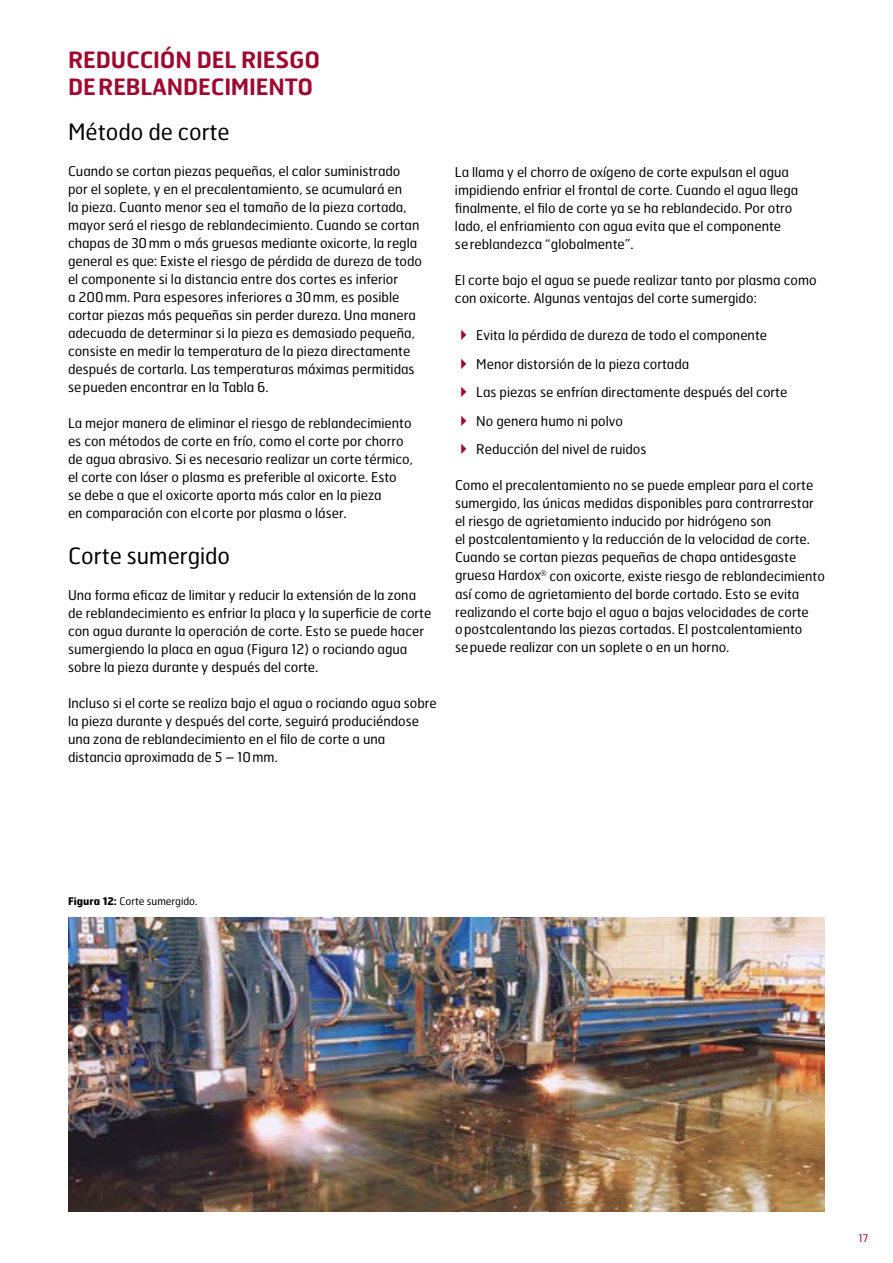
<style>
.page{position:relative;width:893px;height:1263px;background:#fff}
.page>*{position:absolute;margin:0;border:0;box-sizing:border-box;transform-origin:0 0}
.t1{font:600 22.5px/27px "Hermes FB";letter-spacing:-.01em;color:#9e0931}
.t2{font:22.5px "Hermes FB";color:#000}
.t3{font:13.5px/18px "Hermes FB";color:#000}
.t4{font:10.5px "Hermes FB";color:#000}
.t5{font:10.5px "Hermes FB";color:#9e0931}
.s1{color:#9e0931}
.s2{font-weight:700}
</style>
<div class="page">
<img style="left:68px;top:917px;width:757px;height:295px">
<h1 class="t1" style="left:68px;top:46px;width:254px">REDUCCIÓN DEL RIESGO<br>DE REBLANDECIMIENTO</h1>
<h1 class="t2" style="left:68px;top:118px;width:163px">Método de corte</h1>
<p class="t3" style="left:68px;top:162px;width:356px">Cuando se cortan piezas pequeñas, el calor suministrado por el soplete, y en el precalentamiento, se acumulará en<br>la pieza. Cuanto menor sea el tamaño de la pieza cortada, mayor será el riesgo de reblandecimiento. Cuando se cortan chapas de 30 mm o más gruesas mediante oxicorte, la regla general es que: Existe el riesgo de pérdida de dureza de todo el componente si la distancia entre dos cortes es inferior<br>a 200 mm. Para espesores inferiores a 30 mm, es posible cortar piezas más pequeñas sin perder dureza. Una manera adecuada de determinar si la pieza es demasiado pequeña, consiste en medir la temperatura de la pieza directamente después de cortarla. Las temperaturas máximas permitidas se pueden encontrar en la Tabla 6.</p>
<p class="t3" style="left:68px;top:414px;width:346px">La mejor manera de eliminar el riesgo de reblandecimiento es con métodos de corte en frío, como el corte por chorro de agua abrasivo. Si es necesario realizar un corte térmico, el corte con láser o plasma es preferible al oxicorte. Esto se debe a que el oxicorte aporta más calor en la pieza<br>en comparación con el corte por plasma o láser.</p>
<h1 class="t2" style="left:68px;top:541px;width:164px">Corte sumergido</h1>
<p class="t3" style="left:68px;top:585px;width:365px">Una forma eficaz de limitar y reducir la extensión de la zona de reblandecimiento es enfriar la placa y la superficie de corte con agua durante la operación de corte. Esto se puede hacer sumergiendo la placa en agua (Figura 12) o rociando agua sobre la pieza durante y después del corte.</p>
<p class="t3" style="left:68px;top:693px;width:370px">Incluso si el corte se realiza bajo el agua o rociando agua sobre la pieza durante y después del corte, seguirá produciéndose una zona de reblandecimiento en el filo de corte a una distancia aproximada de 5 – 10 mm.</p>
<p class="t3" style="left:455px;top:163px;width:345px">La llama y el chorro de oxígeno de corte expulsan el agua impidiendo enfriar el frontal de corte. Cuando el agua llega finalmente, el filo de corte ya se ha reblandecido. Por otro lado, el enfriamiento con agua evita que el componente<br>se reblandezca “globalmente”.</p>
<p class="t3" style="left:455px;top:271px;width:363px">El corte bajo el agua se puede realizar tanto por plasma como con oxicorte. Algunas ventajas del corte sumergido:</p>
<p class="t3" style="left:455px;top:326px;width:314px"><span class="s1">✔</span> Evita la pérdida de dureza de todo el componente</p>
<p class="t3" style="left:455px;top:355px;width:236px"><span class="s1">✔</span> Menor distorsión de la pieza cortada</p>
<p class="t3" style="left:455px;top:383px;width:334px"><span class="s1">✔</span> Las piezas se enfrían directamente después del corte</p>
<p class="t3" style="left:455px;top:412px;width:170px"><span class="s1">✔</span> No genera humo ni polvo</p>
<p class="t3" style="left:455px;top:440px;width:193px"><span class="s1">✔</span> Reducción del nivel de ruidos</p>
<p class="t3" style="left:455px;top:476px;width:371px">Como el precalentamiento no se puede emplear para el corte sumergido, las únicas medidas disponibles para contrarrestar el riesgo de agrietamiento inducido por hidrógeno son<br>el postcalentamiento y la reducción de la velocidad de corte.<br>Cuando se cortan piezas pequeñas de chapa antidesgaste gruesa Hardox<sup>®</sup> con oxicorte, existe riesgo de reblandecimiento así como de agrietamiento del borde cortado. Esto se evita realizando el corte bajo el agua a bajas velocidades de corte<br>o postcalentando las piezas cortadas. El postcalentamiento<br>se puede realizar con un soplete o en un horno.</p>
<p class="t4" style="left:68px;top:895px;width:131px"><span class="s2">Figura 12:</span> Corte sumergido.</p>
<p class="t5" style="left:859px;top:1231px;width:11px">17</p>
</div>
